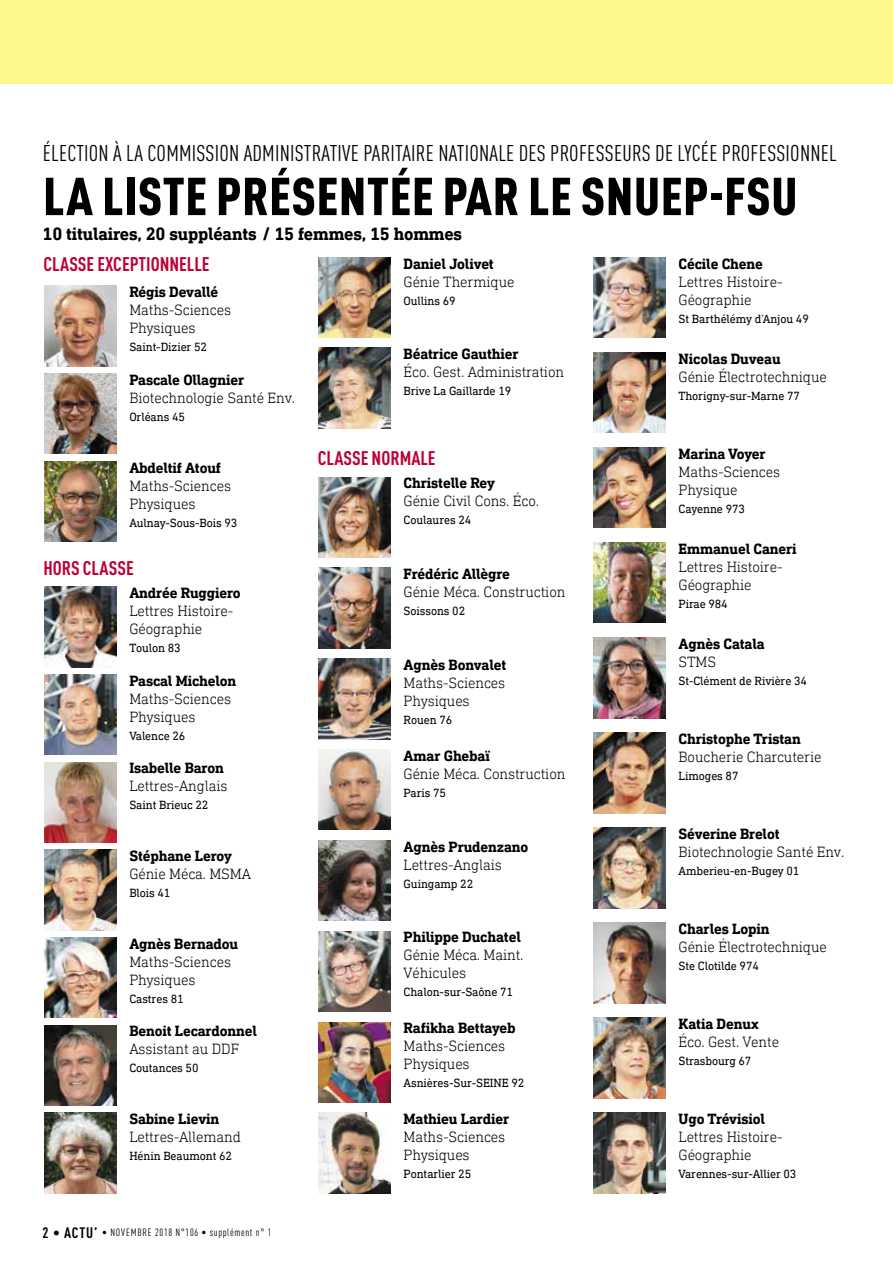
<style>
.page{position:relative;width:893px;height:1263px;background:#fff}
.page>*{position:absolute;margin:0;border:0;box-sizing:border-box;transform-origin:0 0}
.t1{font:900 condensed 52.5px "DIN Pro";letter-spacing:.01em;color:#000}
.t2{font:condensed 22.5px "DIN Pro";letter-spacing:.01em;color:#000}
.t3{font:700 condensed 19.5px "DIN Pro";color:#be0033}
.t4{font:700 18px "DIN Next Slab Pro";letter-spacing:-.01em;color:#000}
.t5{font:300 15px/18px "DIN Next Slab Pro";letter-spacing:-.01em;color:#000}
.t6{font:700 15px "DIN Next Slab Pro";letter-spacing:-.01em;color:#000}
.t7{font:12px "DIN Next Slab Pro";letter-spacing:-.01em;color:#000}
.t8{font:condensed 10.5px "DIN Pro";letter-spacing:.06em;color:#000}
.s1{font-weight:700;font-size:15px}
</style>
<div class="page">
<div style="left:0;top:0;width:893px;height:84px;background:#fcf88c"></div>
<img style="left:44px;top:286px;width:73px;height:80px">
<img style="left:319px;top:257px;width:72px;height:81px">
<img style="left:594px;top:257px;width:72px;height:81px">
<img style="left:44px;top:587px;width:73px;height:80px">
<img style="left:319px;top:568px;width:72px;height:80px">
<img style="left:594px;top:542px;width:72px;height:81px">
<img style="left:44px;top:937px;width:73px;height:81px">
<img style="left:319px;top:931px;width:72px;height:80px">
<img style="left:594px;top:923px;width:72px;height:80px">
<img style="left:44px;top:373px;width:73px;height:81px">
<img style="left:319px;top:348px;width:72px;height:80px">
<img style="left:594px;top:352px;width:72px;height:81px">
<img style="left:44px;top:674px;width:73px;height:81px">
<img style="left:319px;top:659px;width:72px;height:80px">
<img style="left:594px;top:637px;width:72px;height:81px">
<img style="left:44px;top:1025px;width:73px;height:80px">
<img style="left:319px;top:1022px;width:72px;height:80px">
<img style="left:594px;top:1018px;width:72px;height:80px">
<img style="left:44px;top:461px;width:73px;height:81px">
<img style="left:319px;top:477px;width:72px;height:80px">
<img style="left:594px;top:447px;width:72px;height:81px">
<img style="left:44px;top:850px;width:73px;height:80px">
<img style="left:319px;top:840px;width:72px;height:81px">
<img style="left:594px;top:828px;width:72px;height:80px">
<img style="left:44px;top:762px;width:73px;height:80px">
<img style="left:319px;top:749px;width:72px;height:81px">
<img style="left:594px;top:733px;width:72px;height:80px">
<img style="left:44px;top:1113px;width:73px;height:80px">
<img style="left:319px;top:1113px;width:72px;height:80px">
<img style="left:594px;top:1113px;width:72px;height:80px">
<h2 class="t2" style="left:43px;top:137px;width:796px">ÉLECTION À LA COMMISSION ADMINISTRATIVE PARITAIRE NATIONALE DES PROFESSEURS DE LYCÉE PROFESSIONNEL</h2>
<h1 class="t1" style="left:43px;top:156px;width:756px">LA LISTE PRÉSENTÉE PAR LE SNUEP-FSU</h1>
<p class="t4" style="left:43px;top:224px;width:421px">10 titulaires, 20 suppléants / 15 femmes, 15 hommes</p>
<h3 class="t3" style="left:43px;top:250px;width:168px">CLASSE EXCEPTIONNELLE</h3>
<p class="t6" style="left:129px;top:283px;width:90px">Régis Devallé</p>
<p class="t5" style="left:129px;top:301px;width:103px">Maths-Sciences<br>Physiques</p>
<p class="t7" style="left:129px;top:340px;width:79px">Saint-Dizier 52</p>
<p class="t6" style="left:679px;top:255px;width:86px">Cécile Chene</p>
<p class="t5" style="left:679px;top:272px;width:106px">Lettres Histoire-<br>Géographie</p>
<p class="t7" style="left:679px;top:312px;width:132px">St Barthélémy d’Anjou 49</p>
<p class="t6" style="left:404px;top:255px;width:92px">Daniel Jolivet</p>
<p class="t5" style="left:404px;top:272px;width:112px">Génie Thermique</p>
<p class="t7" style="left:404px;top:294px;width:54px">Oullins 69</p>
<p class="t6" style="left:404px;top:345px;width:117px">Béatrice Gauthier</p>
<p class="t5" style="left:404px;top:363px;width:162px">Éco. Gest. Administration</p>
<p class="t7" style="left:404px;top:384px;width:109px">Brive La Gaillarde 19</p>
<p class="t6" style="left:679px;top:350px;width:104px">Nicolas Duveau</p>
<p class="t5" style="left:679px;top:367px;width:150px">Génie Électrotechnique</p>
<p class="t7" style="left:679px;top:389px;width:123px">Thorigny-sur-Marne 77</p>
<p class="t6" style="left:129px;top:371px;width:116px">Pascale Ollagnier</p>
<p class="t5" style="left:129px;top:388px;width:167px">Biotechnologie Santé Env.</p>
<p class="t7" style="left:129px;top:410px;width:57px">Orléans 45</p>
<p class="t6" style="left:129px;top:459px;width:93px">Abdeltif Atouf</p>
<p class="t5" style="left:129px;top:476px;width:103px">Maths-Sciences<br>Physiques</p>
<p class="t7" style="left:129px;top:516px;width:109px">Aulnay-Sous-Bois 93</p>
<h3 class="t3" style="left:43px;top:553px;width:92px">HORS CLASSE</h3>
<p class="t6" style="left:129px;top:584px;width:113px">Andrée Ruggiero</p>
<p class="t5" style="left:129px;top:602px;width:106px">Lettres Histoire-<br>Géographie</p>
<p class="t7" style="left:129px;top:641px;width:53px">Toulon 83</p>
<p class="t6" style="left:129px;top:672px;width:109px">Pascal Michelon</p>
<p class="t5" style="left:129px;top:689px;width:103px">Maths-Sciences<br>Physiques</p>
<p class="t7" style="left:129px;top:728px;width:58px">Valence 26</p>
<p class="t6" style="left:129px;top:759px;width:96px">Isabelle Baron</p>
<p class="t5" style="left:129px;top:777px;width:100px">Lettres-Anglais</p>
<p class="t7" style="left:129px;top:798px;width:81px">Saint Brieuc 22</p>
<p class="t6" style="left:129px;top:847px;width:104px">Stéphane Leroy</p>
<p class="t5" style="left:129px;top:865px;width:123px">Génie Méca. MSMA</p>
<p class="t7" style="left:129px;top:886px;width:43px">Blois 41</p>
<p class="t6" style="left:129px;top:935px;width:110px">Agnès Bernadou</p>
<p class="t5" style="left:129px;top:952px;width:103px">Maths-Sciences<br>Physiques</p>
<p class="t7" style="left:129px;top:992px;width:56px">Castres 81</p>
<p class="t6" style="left:129px;top:1022px;width:129px">Benoit Lecardonnel</p>
<p class="t5" style="left:129px;top:1040px;width:111px">Assistant au DDF</p>
<p class="t7" style="left:129px;top:1061px;width:71px">Coutances 50</p>
<p class="t6" style="left:129px;top:1110px;width:91px">Sabine Lievin</p>
<p class="t5" style="left:129px;top:1128px;width:113px">Lettres-Allemand</p>
<p class="t7" style="left:129px;top:1149px;width:104px">Hénin Beaumont 62</p>
<p class="t8" style="left:43px;top:1225px;width:230px"><span class="s1">2 • ACTU’</span> • NOVEMBRE 2018 N°106 • supplément n° 1</p>
<h3 class="t3" style="left:318px;top:443px;width:119px">CLASSE NORMALE</h3>
<p class="t6" style="left:404px;top:474px;width:93px">Christelle Rey</p>
<p class="t5" style="left:404px;top:492px;width:137px">Génie Civil Cons. Éco.</p>
<p class="t7" style="left:404px;top:513px;width:69px">Coulaures 24</p>
<p class="t6" style="left:404px;top:565px;width:108px">Frédéric Allègre</p>
<p class="t5" style="left:404px;top:583px;width:163px">Génie Méca. Construction</p>
<p class="t7" style="left:404px;top:604px;width:63px">Soissons 02</p>
<p class="t6" style="left:404px;top:656px;width:104px">Agnès Bonvalet</p>
<p class="t5" style="left:404px;top:674px;width:103px">Maths-Sciences<br>Physiques</p>
<p class="t7" style="left:404px;top:713px;width:50px">Rouen 76</p>
<p class="t6" style="left:404px;top:747px;width:88px">Amar Ghebaï</p>
<p class="t5" style="left:404px;top:764px;width:163px">Génie Méca. Construction</p>
<p class="t7" style="left:404px;top:786px;width:44px">Paris 75</p>
<p class="t6" style="left:404px;top:838px;width:126px">Agnès Prudenzano</p>
<p class="t5" style="left:404px;top:855px;width:100px">Lettres-Anglais</p>
<p class="t7" style="left:404px;top:876px;width:71px">Guingamp 22</p>
<p class="t6" style="left:404px;top:928px;width:119px">Philippe Duchatel</p>
<p class="t5" style="left:404px;top:946px;width:121px">Génie Méca. Maint.<br>Véhicules</p>
<p class="t7" style="left:404px;top:985px;width:111px">Chalon-sur-Saône 71</p>
<p class="t6" style="left:404px;top:1019px;width:114px">Rafikha Bettayeb</p>
<p class="t5" style="left:404px;top:1037px;width:103px">Maths-Sciences<br>Physiques</p>
<p class="t7" style="left:404px;top:1076px;width:122px">Asnières-Sur-SEINE 92</p>
<p class="t6" style="left:404px;top:1110px;width:107px">Mathieu Lardier</p>
<p class="t5" style="left:404px;top:1128px;width:103px">Maths-Sciences<br>Physiques</p>
<p class="t7" style="left:404px;top:1167px;width:69px">Pontarlier 25</p>
<p class="t6" style="left:679px;top:445px;width:88px">Marina Voyer</p>
<p class="t5" style="left:679px;top:462px;width:103px">Maths-Sciences<br>Physique</p>
<p class="t7" style="left:679px;top:502px;width:68px">Cayenne 973</p>
<p class="t6" style="left:679px;top:540px;width:120px">Emmanuel Caneri</p>
<p class="t5" style="left:679px;top:557px;width:106px">Lettres Histoire-<br>Géographie</p>
<p class="t7" style="left:679px;top:597px;width:51px">Pirae 984</p>
<p class="t6" style="left:679px;top:635px;width:88px">Agnès Catala</p>
<p class="t5" style="left:679px;top:652px;width:39px">STMS</p>
<p class="t7" style="left:679px;top:674px;width:130px">St-Clément de Rivière 34</p>
<p class="t6" style="left:679px;top:730px;width:124px">Christophe Tristan</p>
<p class="t5" style="left:679px;top:748px;width:144px">Boucherie Charcuterie</p>
<p class="t7" style="left:679px;top:769px;width:61px">Limoges 87</p>
<p class="t6" style="left:679px;top:825px;width:103px">Séverine Brelot</p>
<p class="t5" style="left:679px;top:843px;width:167px">Biotechnologie Santé Env.</p>
<p class="t7" style="left:679px;top:864px;width:122px">Amberieu-en-Bugey 01</p>
<p class="t6" style="left:679px;top:920px;width:92px">Charles Lopin</p>
<p class="t5" style="left:679px;top:938px;width:150px">Génie Électrotechnique</p>
<p class="t7" style="left:679px;top:959px;width:82px">Ste Clotilde 974</p>
<p class="t6" style="left:679px;top:1015px;width:82px">Katia Denux</p>
<p class="t5" style="left:679px;top:1033px;width:102px">Éco. Gest. Vente</p>
<p class="t7" style="left:679px;top:1054px;width:74px">Strasbourg 67</p>
<p class="t6" style="left:679px;top:1110px;width:88px">Ugo Trévisiol</p>
<p class="t5" style="left:679px;top:1128px;width:106px">Lettres Histoire-<br>Géographie</p>
<p class="t7" style="left:679px;top:1167px;width:119px">Varennes-sur-Allier 03</p>
</div>
